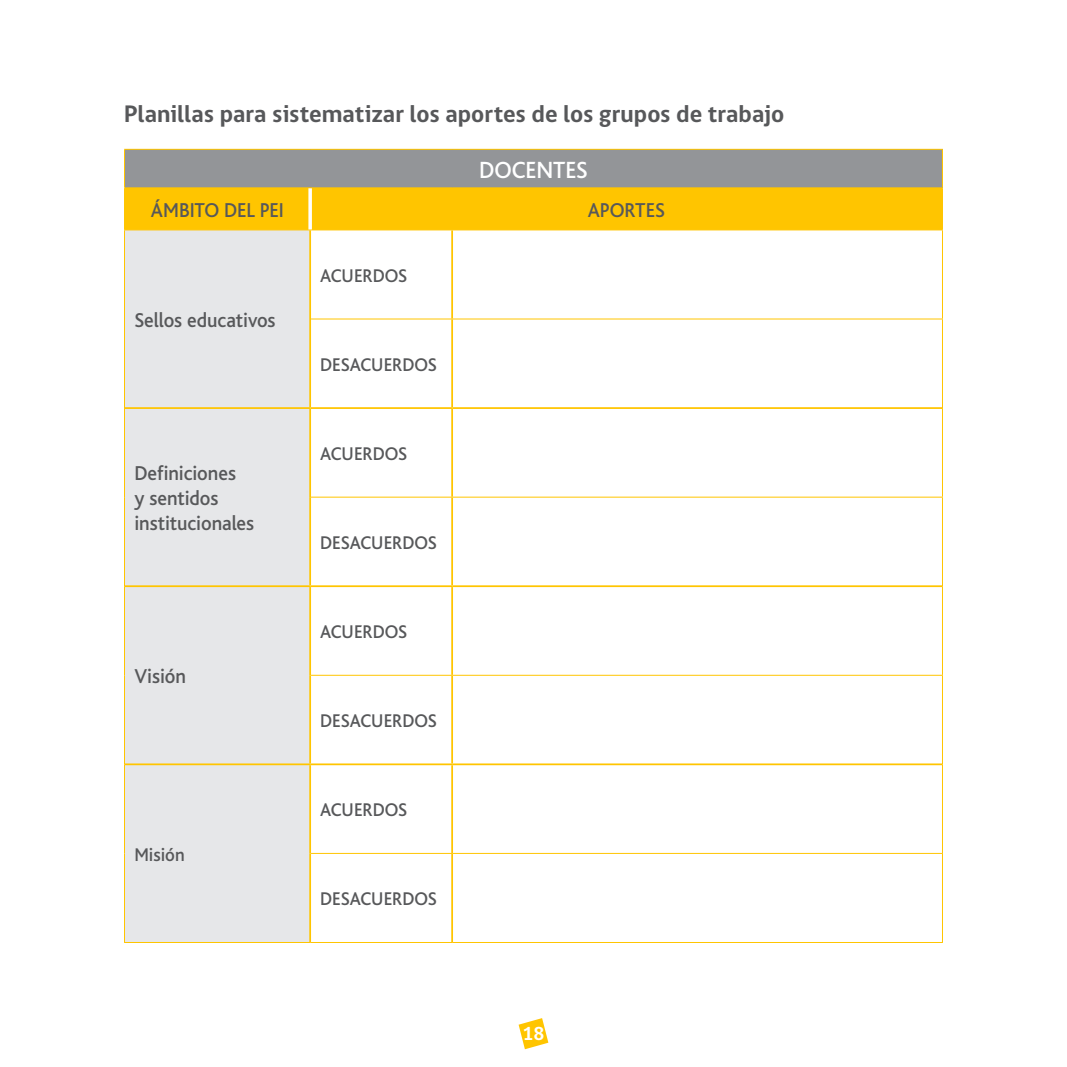
<style>
.page{position:relative;width:1067px;height:1067px;background:#fff}
.page>*{position:absolute;margin:0;border:0;box-sizing:border-box;transform-origin:0 0}
.t1{font:700 24.5px "gob CL";color:#57585a}
.t2{font:500 24.5px "Bliss";letter-spacing:-.005em;color:#fff;scale:.95 1}
.t3{font:500 21px/25.2px "Bliss";letter-spacing:-.005em;color:#57585a;scale:.95 1}
.t4{font:500 19.25px "Bliss";letter-spacing:-.005em;color:#57585a;scale:.95 1}
.t5{font:700 19.25px "gob CL";color:#fff}
</style>
<div class="page">
<svg style="left:518px;top:1018px;width:30px;height:31px"></svg>
<div style="left:124px;top:149px;width:818px;height:39px;background:#939598"></div>
<div style="left:125px;top:188px;width:817px;height:41px;background:#ffc500"></div>
<div style="left:125px;top:230px;width:184px;height:712px;background:#e6e7e9"></div>
<hr style="left:124px;top:187px;width:186px;height:1px;background:#ffc500">
<hr style="left:310px;top:187px;width:142px;height:1px;background:#ffc500">
<hr style="left:452px;top:187px;width:491px;height:1px;background:#ffc500">
<hr style="left:124px;top:229px;width:186px;height:1px;background:#ffc500">
<hr style="left:310px;top:229px;width:142px;height:1px;background:#ffc500">
<hr style="left:452px;top:229px;width:491px;height:1px;background:#ffc500">
<hr style="left:311px;top:318px;width:141px;height:1px;background:#ffc500">
<hr style="left:452px;top:318px;width:491px;height:1px;background:#ffc500">
<hr style="left:311px;top:496px;width:141px;height:1px;background:#ffc500">
<hr style="left:452px;top:496px;width:491px;height:1px;background:#ffc500">
<hr style="left:311px;top:675px;width:141px;height:1px;background:#ffc500">
<hr style="left:452px;top:675px;width:491px;height:1px;background:#ffc500">
<hr style="left:311px;top:853px;width:141px;height:1px;background:#ffc500">
<hr style="left:452px;top:853px;width:491px;height:1px;background:#ffc500">
<hr style="left:309px;top:230px;width:2px;height:89px;background:#ffc500">
<hr style="left:451px;top:230px;width:2px;height:88px;background:#ffc500">
<hr style="left:309px;top:319px;width:2px;height:88px;background:#ffc500">
<hr style="left:451px;top:319px;width:2px;height:88px;background:#ffc500">
<hr style="left:309px;top:409px;width:2px;height:88px;background:#ffc500">
<hr style="left:451px;top:409px;width:2px;height:87px;background:#ffc500">
<hr style="left:309px;top:497px;width:2px;height:88px;background:#ffc500">
<hr style="left:451px;top:497px;width:2px;height:88px;background:#ffc500">
<hr style="left:309px;top:587px;width:2px;height:88px;background:#ffc500">
<hr style="left:451px;top:587px;width:2px;height:88px;background:#ffc500">
<hr style="left:309px;top:675px;width:2px;height:88px;background:#ffc500">
<hr style="left:451px;top:675px;width:2px;height:88px;background:#ffc500">
<hr style="left:309px;top:765px;width:2px;height:88px;background:#ffc500">
<hr style="left:451px;top:765px;width:2px;height:88px;background:#ffc500">
<hr style="left:309px;top:853px;width:2px;height:89px;background:#ffc500">
<hr style="left:451px;top:853px;width:2px;height:89px;background:#ffc500">
<hr style="left:125px;top:407px;width:185px;height:2px;background:#ffc500">
<hr style="left:125px;top:585px;width:185px;height:2px;background:#ffc500">
<hr style="left:310px;top:407px;width:142px;height:2px;background:#ffc500">
<hr style="left:452px;top:407px;width:490px;height:2px;background:#ffc500">
<hr style="left:310px;top:585px;width:142px;height:2px;background:#ffc500">
<hr style="left:452px;top:585px;width:490px;height:2px;background:#ffc500">
<hr style="left:125px;top:763px;width:185px;height:2px;background:#ffc500">
<hr style="left:310px;top:763px;width:142px;height:2px;background:#ffc500">
<hr style="left:452px;top:763px;width:490px;height:2px;background:#ffc500">
<svg style="left:308px;top:188px;width:4px;height:41px"></svg>
<hr style="left:124px;top:150px;width:1px;height:37px;background:#ffc500">
<hr style="left:124px;top:149px;width:186px;height:1px;background:#ffc500">
<hr style="left:310px;top:149px;width:142px;height:1px;background:#ffc500">
<hr style="left:452px;top:149px;width:491px;height:1px;background:#ffc500">
<hr style="left:942px;top:150px;width:1px;height:37px;background:#ffc500">
<hr style="left:124px;top:188px;width:1px;height:41px;background:#ffc500">
<hr style="left:942px;top:188px;width:1px;height:41px;background:#ffc500">
<hr style="left:124px;top:230px;width:1px;height:89px;background:#ffc500">
<hr style="left:124px;top:319px;width:1px;height:89px;background:#ffc500">
<hr style="left:942px;top:230px;width:1px;height:88px;background:#ffc500">
<hr style="left:942px;top:319px;width:1px;height:89px;background:#ffc500">
<hr style="left:124px;top:408px;width:1px;height:89px;background:#ffc500">
<hr style="left:124px;top:497px;width:1px;height:89px;background:#ffc500">
<hr style="left:942px;top:408px;width:1px;height:88px;background:#ffc500">
<hr style="left:942px;top:497px;width:1px;height:89px;background:#ffc500">
<hr style="left:124px;top:586px;width:1px;height:89px;background:#ffc500">
<hr style="left:124px;top:675px;width:1px;height:89px;background:#ffc500">
<hr style="left:942px;top:586px;width:1px;height:89px;background:#ffc500">
<hr style="left:942px;top:675px;width:1px;height:89px;background:#ffc500">
<hr style="left:124px;top:764px;width:1px;height:89px;background:#ffc500">
<hr style="left:124px;top:853px;width:1px;height:89px;background:#ffc500">
<hr style="left:942px;top:764px;width:1px;height:89px;background:#ffc500">
<hr style="left:124px;top:942px;width:186px;height:1px;background:#ffc500">
<hr style="left:310px;top:942px;width:142px;height:1px;background:#ffc500">
<hr style="left:942px;top:853px;width:1px;height:89px;background:#ffc500">
<hr style="left:452px;top:942px;width:491px;height:1px;background:#ffc500">
<p class="t1" style="left:124px;top:97px;width:662px">Planillas para sistematizar los aportes de los grupos de trabajo</p>
<p class="t2" style="left:479px;top:157px;width:116px">DOCENTES</p>
<p class="t3" style="left:151px;top:198px;width:141px">ÁMBITO DEL PEI</p>
<p class="t3" style="left:588px;top:198px;width:83px">APORTES</p>
<p class="t3" style="left:134px;top:308px;width:150px">Sellos educativos</p>
<p class="t3" style="left:134px;top:461px;width:128px">Definiciones<br>y sentidos institucionales</p>
<p class="t3" style="left:134px;top:664px;width:56px">Visión</p>
<p class="t4" style="left:134px;top:844px;width:54px">Misión</p>
<p class="t4" style="left:320px;top:265px;width:93px">ACUERDOS</p>
<p class="t4" style="left:320px;top:354px;width:124px">DESACUERDOS</p>
<p class="t4" style="left:320px;top:443px;width:93px">ACUERDOS</p>
<p class="t4" style="left:320px;top:532px;width:124px">DESACUERDOS</p>
<p class="t4" style="left:320px;top:621px;width:93px">ACUERDOS</p>
<p class="t4" style="left:320px;top:710px;width:124px">DESACUERDOS</p>
<p class="t4" style="left:320px;top:800px;width:93px">ACUERDOS</p>
<p class="t4" style="left:320px;top:889px;width:124px">DESACUERDOS</p>
<p class="t5" style="left:522px;top:1020px;width:24px">18</p>
</div>
